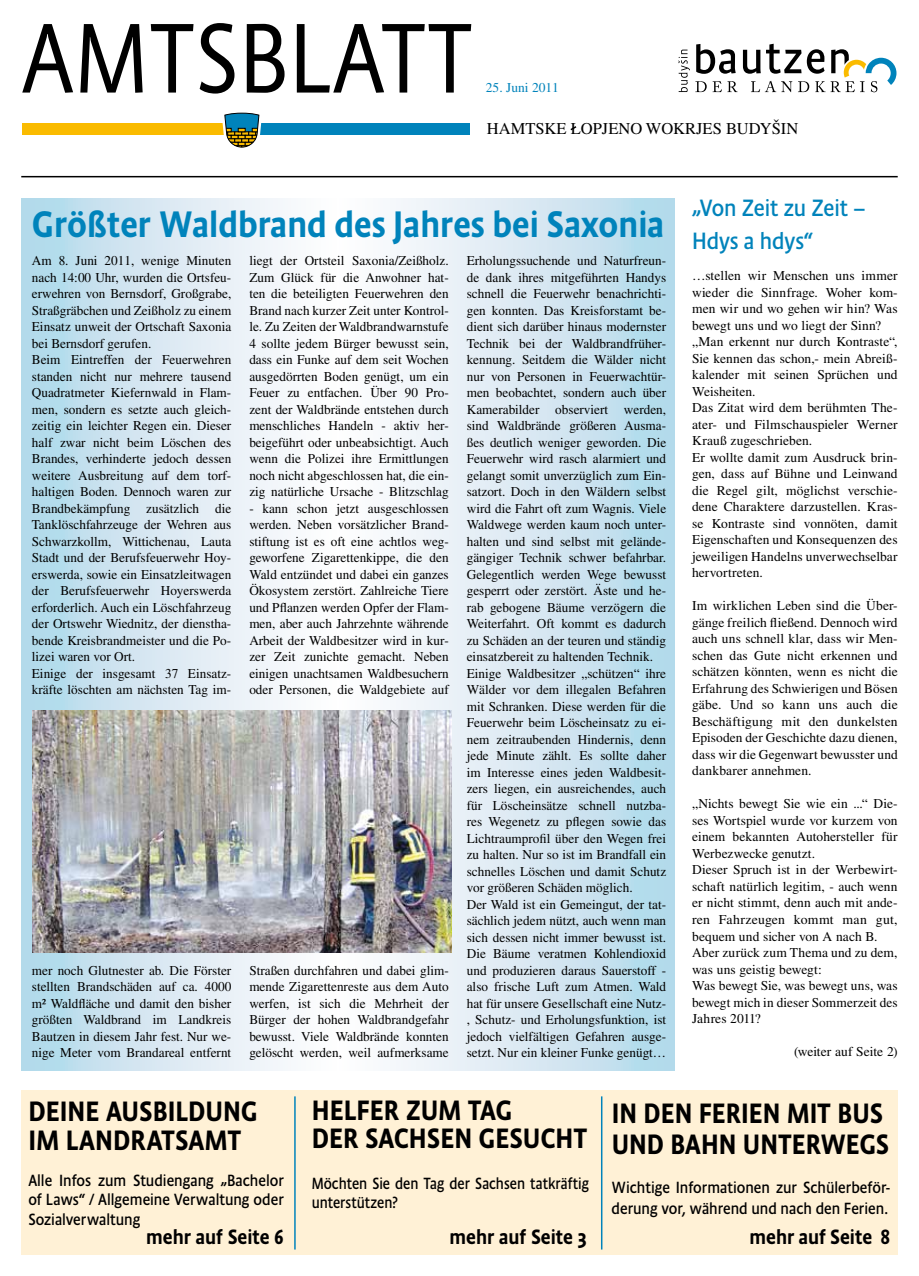
<style>
.page{position:relative;width:919px;height:1276px;background:#fff}
.page>*{position:absolute;margin:0;border:0;box-sizing:border-box;transform-origin:0 0}
.t1{font:300 100.5px "Absara Sans Head OT";color:#000}
.t2{font:500 37.5px "Absara Sans Head OT";color:#0083bb}
.t3{font:500 28.5px/28.5px "Absara Sans Head OT";color:#000}
.t4{font:24px/33px "Absara Sans Head OT";letter-spacing:-.01em;color:#0083bb}
.t5{font:500 21px "Absara Sans Head OT";letter-spacing:-.005em;color:#000}
.t6{font:16.5px/19.5px "Absara Sans Head OT";letter-spacing:-.005em;color:#000;text-align:justify}
.t7{font:16.5px/19.5px "Absara Sans Head OT";letter-spacing:-.005em;color:#000;scale:.95 1}
.t8{font:16.5px "Times";color:#000}
.t9{font:13.5px/16.5px "Times";color:#000;text-align:justify}
.t10{font:13.5px "Times";color:#0083bb}
</style>
<div class="page">
<svg style="left:21px;top:198px;width:653px;height:872px"></svg>
<div style="left:22px;top:123px;width:219px;height:11px;background:#fabb00"></div>
<div style="left:243px;top:123px;width:227px;height:11px;background:#0083bb"></div>
<svg style="left:221px;top:112px;width:41px;height:36px"></svg>
<svg style="left:678px;top:44px;width:218px;height:48px"></svg>
<svg style="left:570px;top:126px;width:7px;height:5px"></svg>
<hr style="left:21px;top:176px;width:876px;height:1px;background:#000">
<div style="left:21px;top:1090px;width:876px;height:164px;background:#fff1d6"></div>
<hr style="left:601px;top:1096px;width:1px;height:153px;background:#0083bb">
<hr style="left:294px;top:1096px;width:2px;height:153px;background:#0083bb">
<img style="left:33px;top:710px;width:418px;height:243px">
<h1 class="t1" style="left:21px;top:-2px;width:453px">AMTSBLATT</h1>
<p class="t10" style="left:486px;top:80px;width:75px">25. Juni 2011</p>
<p class="t8" style="left:487px;top:119px;width:313px">HAMTSKE LOPJENO WOKRJES BUDYŠIN</p>
<h2 class="t2" style="left:32px;top:202px;width:633px">GRÖßTER WALDBRAND DES JAHRES BEI SAXONIA</h2>
<p class="t9" style="left:32px;top:252px;width:201px;text-align:left">Am 8. Juni 2011, wenige Minuten nach 14:00 Uhr, wurden die Ortsfeu&shy;erwehren von Bernsdorf, Großgrabe, Straßgräbchen und Zeißholz zu einem Einsatz unweit der Ortschaft Saxonia bei Bernsdorf gerufen.<br>Beim Eintreffen der Feuerwehren standen nicht nur mehrere tausend Quadratmeter Kiefernwald in Flam&shy;men, sondern es setzte auch gleich&shy;zeitig ein leichter Regen ein. Dieser half zwar nicht beim Löschen des Brandes, verhinderte jedoch dessen weitere Ausbreitung auf dem torf&shy;haltigen Boden. Dennoch waren zur Brandbekämpfung zusätzlich die Tanklöschfahrzeuge der Wehren aus Schwarzkollm, Wittichenau, Lauta Stadt und der Berufsfeuerwehr Hoy&shy;erswerda, sowie ein Einsatzleitwagen der Berufsfeuerwehr Hoyerswerda erforderlich. Auch ein Löschfahrzeug der Ortswehr Wiednitz, der dienstha&shy;bende Kreisbrandmeister und die Po&shy;lizei waren vor Ort.<br>Einige der insgesamt 37 Einsatz&shy;kräfte löschten am nächsten Tag im-</p>
<p class="t9" style="left:32px;top:962px;width:201px">mer noch Glutnester ab. Die Förster stellten Brandschäden auf ca. 4000 m² Waldfläche und damit den bisher größten Waldbrand im Landkreis Bautzen in diesem Jahr fest. Nur we&shy;nige Meter vom Brandareal entfernt</p>
<p class="t9" style="left:249px;top:252px;width:201px">liegt der Ortsteil Saxonia/Zeißholz.<br>Zum Glück für die Anwohner hat&shy;ten die beteiligten Feuerwehren den Brand nach kurzer Zeit unter Kontrol&shy;le. Zu Zeiten der Waldbrandwarnstufe 4 sollte jedem Bürger bewusst sein, dass ein Funke auf dem seit Wochen ausgedörrten Boden genügt, um ein Feuer zu entfachen. Über 90 Pro&shy;zent der Waldbrände entstehen durch menschliches Handeln - aktiv her&shy;beigeführt oder unbeabsichtigt. Auch wenn die Polizei ihre Ermittlungen noch nicht abgeschlossen hat, die ein&shy;zig natürliche Ursache - Blitzschlag</p>
<p class="t9" style="left:249px;top:500px;width:201px">- kann schon jetzt ausgeschlossen werden. Neben vorsätzlicher Brand&shy;stiftung ist es oft eine achtlos weg&shy;geworfene Zigarettenkippe, die den Wald entzündet und dabei ein ganzes Ökosystem zerstört. Zahlreiche Tiere und Pflanzen werden Opfer der Flam&shy;men, aber auch Jahrzehnte währende Arbeit der Waldbesitzer wird in kur&shy;zer Zeit zunichte gemacht. Neben einigen unachtsamen Waldbesuchern oder Personen, die Waldgebiete auf</p>
<p class="t9" style="left:249px;top:962px;width:201px">Straßen durchfahren und dabei glim&shy;mende Zigarettenreste aus dem Auto werfen, ist sich die Mehrheit der Bürger der hohen Waldbrandgefahr bewusst. Viele Waldbrände konnten gelöscht werden, weil aufmerksame</p>
<p class="t9" style="left:466px;top:252px;width:201px;text-align:left">Erholungssuchende und Naturfreun&shy;de dank ihres mitgeführten Handys schnell die Feuerwehr benachrichti&shy;gen konnten. Das Kreisforstamt be&shy;dient sich darüber hinaus modernster Technik bei der Waldbrandfrüher&shy;kennung. Seitdem die Wälder nicht nur von Personen in Feuerwachtür&shy;men beobachtet, sondern auch über Kamerabilder observiert werden, sind Waldbrände größeren Ausma&shy;ßes deutlich weniger geworden. Die Feuerwehr wird rasch alarmiert und gelangt somit unverzüglich zum Ein&shy;satzort. Doch in den Wäldern selbst wird die Fahrt oft zum Wagnis. Viele Waldwege werden kaum noch unter&shy;halten und sind selbst mit gelände&shy;gängiger Technik schwer befahrbar.<br>Gelegentlich werden Wege bewusst gesperrt oder zerstört. Äste und he&shy;rab gebogene Bäume verzögern die Weiterfahrt. Oft kommt es dadurch zu Schäden an der teuren und ständig einsatzbereit zu haltenden Technik.<br>Einige Waldbesitzer „schützen“ ihre Wälder vor dem illegalen Befahren mit Schranken. Diese werden für die Feuerwehr beim Löscheinsatz zu ei&shy;nem zeitraubenden Hindernis, denn jede Minute zählt. Es sollte daher im Interesse eines jeden Waldbesit&shy;zers liegen, ein ausreichendes, auch für Löscheinsätze schnell nutzba&shy;res Wegenetz zu pflegen sowie das Lichtraumprofil über den Wegen frei zu halten. Nur so ist im Brandfall ein schnelles Löschen und damit Schutz vor größeren Schäden möglich.<br>Der Wald ist ein Gemeingut, der tat&shy;sächlich jedem nützt, auch wenn man sich dessen nicht immer bewusst ist.<br>Die Bäume veratmen Kohlendioxid und produzieren daraus Sauerstoff - also frische Luft zum Atmen. Wald hat für unsere Gesellschaft eine Nutz-, Schutz- und Erholungsfunktion, ist jedoch vielfältigen Gefahren ausge&shy;setzt. Nur ein kleiner Funke genügt…</p>
<h3 class="t4" style="left:692px;top:192px;width:175px">„Von Zeit zu Zeit –<br>Hdys a hdys“</h3>
<p class="t9" style="left:692px;top:267px;width:207px;text-align:left">…stellen wir Menschen uns immer wieder die Sinnfrage. Woher kom&shy;men wir und wo gehen wir hin? Was bewegt uns und wo liegt der Sinn? „Man erkennt nur durch Kontraste“,<br>Sie kennen das schon,- mein Abreiß&shy;kalender mit seinen Sprüchen und<br>Weisheiten.<br>Das Zitat wird dem berühmten The&shy;ater- und Filmschauspieler Werner<br>Krauß zugeschrieben.<br>Er wollte damit zum Ausdruck brin&shy;gen, dass auf Bühne und Leinwand die Regel gilt, möglichst verschie&shy;dene Charaktere darzustellen. Kras&shy;se Kontraste sind vonnöten, damit<br>Eigenschaften und Konsequenzen des jeweiligen Handelns unverwechselbar hervortreten.</p>
<p class="t9" style="left:692px;top:597px;width:207px">Im wirklichen Leben sind die Über&shy;gänge freilich fließend. Dennoch wird auch uns schnell klar, dass wir Men&shy;schen das Gute nicht erkennen und schätzen könnten, wenn es nicht die Erfahrung des Schwierigen und Bösen gäbe. Und so kann uns auch die Beschäftigung mit den dunkelsten Episoden der Geschichte dazu dienen, dass wir die Gegenwart bewusster und dankbarer annehmen.</p>
<p class="t9" style="left:692px;top:795px;width:207px;text-align:left">„Nichts bewegt Sie wie ein ...“ Die&shy;ses Wortspiel wurde vor kurzem von einem bekannten Autohersteller für<br>Werbezwecke genutzt.<br>Dieser Spruch ist in der Werbewirt&shy;schaft natürlich legitim, - auch wenn er nicht stimmt, denn auch mit ande&shy;ren Fahrzeugen kommt man gut, bequem und sicher von A nach B.<br>Aber zurück zum Thema und zu dem, was uns geistig bewegt:<br>Was bewegt Sie, was bewegt uns, was bewegt mich in dieser Sommerzeit des<br>Jahres 2011?</p>
<p class="t9" style="left:794px;top:1043px;width:105px">(weiter auf Seite 2)</p>
<h3 class="t3" style="left:29px;top:1097px;width:230px">DEINE AUSBILDUNG<br>IM LANDRATSAMT</h3>
<p class="t6" style="left:28px;top:1170px;width:257px">Alle Infos zum Studiengang „Bachelor of Laws“ / Allgemeine Verwaltung oder Sozialverwaltung</p>
<h3 class="t5" style="left:146px;top:1224px;width:139px">MEHR AUF SEITE 6</h3>
<h3 class="t3" style="left:312px;top:1096px;width:277px">HELFER ZUM TAG<br>DER SACHSEN GESUCHT</h3>
<p class="t7" style="left:311px;top:1173px;width:294px">Möchten Sie den Tag der Sachsen tatkräftig unterstützen?</p>
<h3 class="t5" style="left:449px;top:1224px;width:139px">MEHR AUF SEITE 3</h3>
<h3 class="t3" style="left:611px;top:1097px;width:279px;line-height:31.5px">IN DEN FERIEN MIT BUS<br>UND BAH N UNTERWEGS</h3>
<p class="t6" style="left:611px;top:1177px;width:280px;line-height:21px">Wichtige Informationen zur Schülerbeför&shy;derung vor, während und nach den Ferien.</p>
<h3 class="t5" style="left:749px;top:1224px;width:142px">MEHR AUF SEITE 8</h3>
</div>
